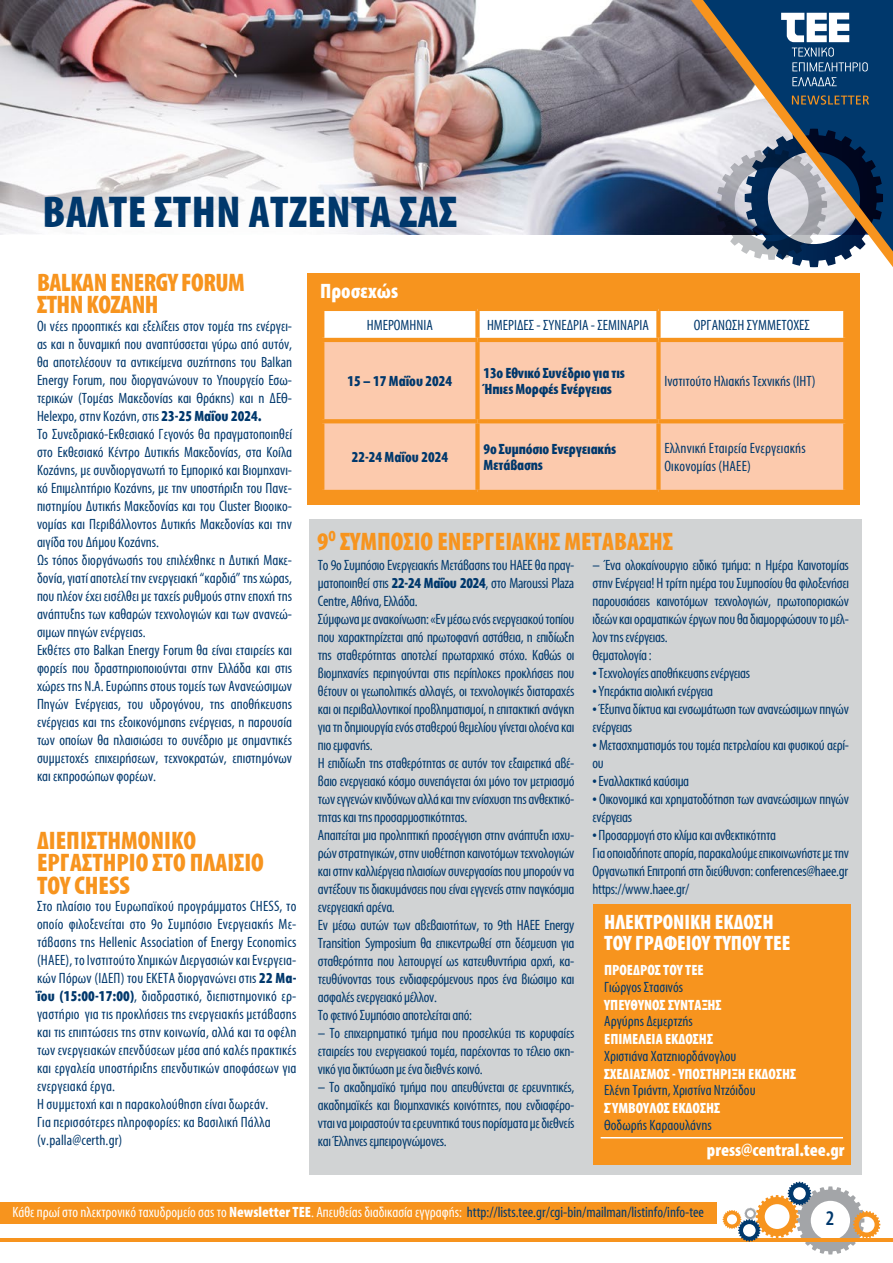
<style>
.page{position:relative;width:893px;height:1263px;background:#fff}
.page>*{position:absolute;margin:0;border:0;box-sizing:border-box;transform-origin:0 0}
.t1{font:700 45px "Myriad Condensed Greek";letter-spacing:.01em;color:#00386c}
.t2{font:700 25.5px/22.5px "Myriad Condensed Greek";color:#f7941e}
.t3{font:700 21px/21px "Myriad Condensed Greek";color:#fff}
.t4{font:500 21px "Myriad Condensed Greek";color:#00386c}
.t5{font:700 18px "Myriad Condensed Greek";color:#fff}
.t6{font:15px/18px "Myriad Condensed Greek";color:#00386c}
.t7{font:15px/18px "Myriad Condensed Greek";letter-spacing:-.02em;color:#00386c}
.t8{font:15px "Myriad Condensed Greek";color:#fff}
.t9{font:700 15px/16.5px "Myriad Condensed Greek";letter-spacing:-.01em;color:#00386c}
.t10{font:700 15px "Myriad Condensed Greek";color:#fff}
.s1{font-weight:700}
.s2{color:#00386c}
</style>
<div class="page">
<hr style="left:0;top:1238px;width:893px;height:3px;background:#f7941e">
<svg style="left:723px;top:1182px;width:157px;height:72px"></svg>
<img style="left:0;top:0;width:691px;height:234px">
<svg style="left:691px;top:0;width:202px;height:267px;background:#647486"></svg>
<svg style="left:792px;top:95px;width:77px;height:10px"></svg>
<svg style="left:781px;top:13px;width:87px;height:58px"></svg>
<svg style="left:792px;top:77px;width:45px;height:9px"></svg>
<div style="left:0;top:1203px;width:716px;height:21px;background:#f7941e"></div>
<div style="left:307px;top:273px;width:553px;height:232px;background:#f7941e"></div>
<div style="left:324px;top:311px;width:519px;height:27px;background:#fff"></div>
<div style="left:324px;top:342px;width:519px;height:148px;background:#fccaad"></div>
<div style="left:475px;top:311px;width:5px;height:27px;background:#f7941e"></div>
<div style="left:656px;top:311px;width:5px;height:27px;background:#f7941e"></div>
<svg style="left:843px;top:311px;width:2px;height:27px"></svg>
<div style="left:475px;top:342px;width:5px;height:77px;background:#f7941e"></div>
<div style="left:656px;top:342px;width:5px;height:77px;background:#f7941e"></div>
<svg style="left:843px;top:342px;width:1px;height:77px"></svg>
<svg style="left:322px;top:419px;width:155px;height:4px"></svg>
<svg style="left:477px;top:419px;width:181px;height:4px"></svg>
<div style="left:475px;top:423px;width:5px;height:67px;background:#f7941e"></div>
<svg style="left:658px;top:419px;width:187px;height:4px"></svg>
<div style="left:656px;top:423px;width:5px;height:67px;background:#f7941e"></div>
<svg style="left:843px;top:423px;width:3px;height:67px"></svg>
<div style="left:309px;top:519px;width:553px;height:656px;background:#d1d3d4"></div>
<div style="left:593px;top:905px;width:257px;height:260px;background:#f7941e"></div>
<hr style="left:601px;top:1137px;width:242px;height:1px;background:#fff">
<h1 class="t1" style="left:43px;top:189px;width:416px">ΒΑΛΤΕ ΣΤΗΝ ΑΤΖΕΝΤΑ ΣΑΣ</h1>
<h2 class="t2" style="left:37px;top:272px;width:25px">Balkan</h2>
<h2 class="t2" style="left:111px;top:272px;width:23px">Energ</h2>
<h2 class="t2" style="left:168px;top:272px;width:77px">y Forum</h2>
<h2 class="t2" style="left:37px;top:294px;width:13px">στην</h2>
<h2 class="t2" style="left:87px;top:294px;width:47px">Κοζάνη</h2>
<p class="t6" style="left:37px;top:317px;width:257px">Οι νέες προοπτικές και εξελίξεις στον τομέα της ενέργει&shy;ας και η δυναμική που αναπτύσσεται γύρω από αυτόν, θα αποτελέσουν τα αντικείμενα συζήτησης του Balkan Energy Forum, που διοργανώνουν το Υπουργείο Εσω&shy;τερικών (Τομέας Μακεδονίας και Θράκης) και η ΔΕΘ-Helexpo, στην Κοζάνη, στις <span class="s1">23-25 Μαΐου 2024.<br></span>Το Συνεδριακό-Εκθεσιακό Γεγονός θα πραγματοποιηθεί στο Εκθεσιακό Κέντρο Δυτικής Μακεδονίας, στα Κοίλα Κοζάνης, με συνδιοργανωτή το Εμπορικό και Βιομηχανι&shy;κό Επιμελητήριο Κοζάνης, με την υποστήριξη του Πανε&shy;πιστημίου Δυτικής Μακεδονίας και του Cluster Βιοοικο&shy;νομίας και Περιβάλλοντος Δυτικής Μακεδονίας και την αιγίδα του Δήμου Κοζάνης.<br>Ως τόπος διοργάνωσής του επιλέχθηκε η Δυτική Μακε&shy;δονία, γιατί αποτελεί την ενεργειακή “καρδιά” της χώρας, που πλέον έχει εισέλθει με ταχείς ρυθμούς στην εποχή της ανάπτυξης των καθαρών τεχνολογιών και των ανανεώ&shy;σιμων πηγών ενέργειας.<br>Εκθέτες στο Balkan Energy Forum θα είναι εταιρείες και φορείς που δραστηριοποιούνται στην Ελλάδα και στις χώρες της Ν.Α. Ευρώπης στους τομείς των Ανανεώσιμων Πηγών Ενέργειας, του υδρογόνου, της αποθήκευσης ενέργειας και της εξοικονόμησης ενέργειας, η παρουσία των οποίων θα πλαισιώσει το συνέδριο με σημαντικές συμμετοχές επιχειρήσεων, τεχνοκρατών, επιστημόνων και εκπροσώπων φορέων.</p>
<h2 class="t2" style="left:37px;top:830px;width:25px">Διεπιστημονικό εργαστήριο</h2>
<h2 class="t2" style="left:152px;top:853px;width:49px">στο πλαίσιο</h2>
<h2 class="t2" style="left:37px;top:875px;width:94px">του CHESS</h2>
<p class="t6" style="left:37px;top:897px;width:261px">Στο πλαίσιο του Ευρωπαϊκού προγράμματος CHESS, το οποίο φιλοξενείται στο 9ο Συμπόσιο Ενεργειακής Με&shy;τάβασης της Hellenic Association of Energy Economics (HAEE), το Ινστιτούτο Χημικών Διεργασιών και Ενεργεια&shy;κών Πόρων (ΙΔΕΠ) του ΕΚΕΤΑ διοργανώνει στις <span class="s1">22 Μα&shy;ΐου (15:00-17:00)</span>, διαδραστικό, διεπιστημονικό ερ&shy;γαστήριο για τις προκλήσεις της ενεργειακής μετάβασης και τις επιπτώσεις της στην κοινωνία, αλλά και τα οφέλη των ενεργειακών επενδύσεων μέσα από καλές πρακτικές και εργαλεία υποστήριξης επενδυτικών αποφάσεων για ενεργειακά έργα.<br>Η συμμετοχή και η παρακολούθηση είναι δωρεάν.<br>Για περισσότερες πληροφορίες: κα Βασιλική Πάλλα (v.palla@certh.gr)</p>
<h3 class="t3" style="left:320px;top:282px;width:80px">Προσεχώς</h3>
<p class="t6" style="left:367px;top:316px;width:68px">ΗΜΕΡΟΜΗΝΙΑ</p>
<p class="t6" style="left:487px;top:316px;width:163px">ΗΜΕΡΙΔΕΣ - ΣΥΝΕΔΡΙΑ - ΣΕΜΙΝΑΡΙΑ</p>
<p class="t6" style="left:694px;top:316px;width:117px">ΟΡΓΑΝΩΣΗ ΣΥΜΜΕΤΟΧΕΣ</p>
<p class="t9" style="left:348px;top:373px;width:106px">15 – 17 Μαΐου 2024</p>
<p class="t9" style="left:483px;top:365px;width:143px">13ο Εθνικό Συνέδριο για τις<br>Ήπιες Μορφές Ενέργειας</p>
<p class="t6" style="left:664px;top:372px;width:153px">Ινστιτούτο Ηλιακής Τεχνικής (ΙΗΤ)</p>
<p class="t9" style="left:352px;top:449px;width:98px">22-24 Μαΐου 2024</p>
<p class="t9" style="left:483px;top:441px;width:134px">9ο Συμπόσιο Ενεργειακής<br>Μετάβασης</p>
<p class="t6" style="left:664px;top:439px;width:143px">Ελληνική Εταιρεία Ενεργειακής<br>Οικονομίας (HAEE)</p>
<h2 class="t2" style="left:317px;top:531px;width:46px">9<sup>ο</sup> Συμπόσιο</h2>
<h2 class="t2" style="left:437px;top:531px;width:23px">Ενεργειακής</h2>
<h2 class="t2" style="left:564px;top:531px;width:76px">Μετάβασης</h2>
<p class="t7" style="left:318px;top:556px;width:258px">Το 9ο Συμπόσιο Ενεργειακής Μετάβασης του HAEE θα πραγ&shy;ματοποιηθεί στις <span class="s1">22-24 Μαΐου 2024</span>, στο Maroussi Plaza Centre, Αθήνα, Ελλάδα.<br>Σύμφωνα με ανακοίνωση: «Εν μέσω ενός ενεργειακού τοπίου που χαρακτηρίζεται από πρωτοφανή αστάθεια, η επιδίωξη της σταθερότητας αποτελεί πρωταρχικό στόχο. Καθώς οι βιομηχανίες περιηγούνται στις περίπλοκες προκλήσεις που θέτουν οι γεωπολιτικές αλλαγές, οι τεχνολογικές διαταραχές και οι περιβαλλοντικοί προβληματισμοί, η επιτακτική ανάγκη για τη δημιουργία ενός σταθερού θεμελίου γίνεται ολοένα και πιο εμφανής.<br>Η επιδίωξη της σταθερότητας σε αυτόν τον εξαιρετικά αβέ&shy;βαιο ενεργειακό κόσμο συνεπάγεται όχι μόνο τον μετριασμό των εγγενών κινδύνων αλλά και την ενίσχυση της ανθεκτικό&shy;τητας και της προσαρμοστικότητας.<br>Απαιτείται μια προληπτική προσέγγιση στην ανάπτυξη ισχυ&shy;ρών στρατηγικών, στην υιοθέτηση καινοτόμων τεχνολογιών και στην καλλιέργεια πλαισίων συνεργασίας που μπορούν να αντέξουν τις διακυμάνσεις που είναι εγγενείς στην παγκόσμια ενεργειακή αρένα.<br>Εν μέσω αυτών των αβεβαιοτήτων, το 9th HAEE Energy Transition Symposium θα επικεντρωθεί στη δέσμευση για σταθερότητα που λειτουργεί ως κατευθυντήρια αρχή, κα&shy;τευθύνοντας τους ενδιαφερόμενους προς ένα βιώσιμο και ασφαλές ενεργειακό μέλλον.<br>Το φετινό Συμπόσιο αποτελείται από:</p>
<p class="t6" style="left:318px;top:1024px;width:258px;text-align:justify">– Το επιχειρηματικό τμήμα που προσελκύει τις κορυφαίες εταιρείες του ενεργειακού τομέα, παρέχοντας το τέλειο σκη&shy;νικό για δικτύωση με ένα διεθνές κοινό.</p>
<p class="t6" style="left:318px;top:1078px;width:258px;text-align:justify">– Το ακαδημαϊκό τμήμα που απευθύνεται σε ερευνητικές, ακαδημαϊκές και βιομηχανικές κοινότητες, που ενδιαφέρο&shy;νται να μοιραστούν τα ερευνητικά τους πορίσματα με διεθνείς και Έλληνες εμπειρογνώμονες.</p>
<p class="t7" style="left:592px;top:556px;width:258px">– Ένα ολοκαίνουργιο ειδικό τμήμα: η Ημέρα Καινοτομίας στην Ενέργεια! Η τρίτη ημέρα του Συμποσίου θα φιλοξενήσει παρουσιάσεις καινοτόμων τεχνολογιών, πρωτοποριακών ιδεών και οραματικών έργων που θα διαμορφώσουν το μέλ&shy;λον της ενέργειας.<br>Θεματολογία :</p>
<p class="t7" style="left:592px;top:664px;width:159px">• Τεχνολογίες αποθήκευσης ενέργειας</p>
<p class="t7" style="left:592px;top:682px;width:122px">• Υπεράκτια αιολική ενέργεια</p>
<p class="t7" style="left:592px;top:700px;width:258px">• Έξυπνα δίκτυα και ενσωμάτωση των ανανεώσιμων πηγών ενέργειας</p>
<p class="t7" style="left:592px;top:736px;width:258px">• Μετασχηματισμός του τομέα πετρελαίου και φυσικού αερί&shy;ου</p>
<p class="t7" style="left:592px;top:772px;width:98px">• Εναλλακτικά καύσιμα</p>
<p class="t7" style="left:592px;top:790px;width:258px">• Οικονομικά και χρηματοδότηση των ανανεώσιμων πηγών ενέργειας</p>
<p class="t7" style="left:592px;top:826px;width:258px">• Προσαρμογή στο κλίμα και ανθεκτικότητα<br>Για οποιαδήποτε απορία, παρακαλούμε επικοινωνήστε με την Οργανωτική Επιτροπή στη διεύθυνση: conferences@haee.gr https://www.haee.gr/</p>
<h3 class="t3" style="left:604px;top:913px;width:188px">ΗΛΕΚΤΡΟΝΙΚΗ ΕΚΔΟΣΗ<br>ΤΟΥ ΓΡΑΦΕΙΟΥ ΤΥΠΟΥ ΤΕΕ</h3>
<p class="t10" style="left:604px;top:963px;width:101px">ΠΡΟΕΔΡΟΣ ΤΟΥ ΤΕΕ</p>
<p class="t6" style="left:604px;top:979px;width:80px">Γιώργος Στασινός</p>
<p class="t10" style="left:604px;top:997px;width:119px">ΥΠΕΥΘΥΝΟΣ ΣΥΝΤΑΞΗΣ</p>
<p class="t6" style="left:604px;top:1013px;width:90px">Αργύρης Δεμερτζής</p>
<p class="t10" style="left:604px;top:1032px;width:110px">ΕΠΙΜΕΛΕΙΑ ΕΚΔΟΣΗΣ</p>
<p class="t6" style="left:604px;top:1048px;width:134px">Χριστιάνα Χατζηιορδάνογλου</p>
<p class="t10" style="left:604px;top:1066px;width:193px">ΣΧΕΔΙΑΣΜΟΣ - ΥΠΟΣΤΗΡΙΞΗ ΕΚΔΟΣΗΣ</p>
<p class="t6" style="left:604px;top:1082px;width:153px">Ελένη Τριάντη, Χριστίνα Ντζόιδου</p>
<p class="t10" style="left:604px;top:1101px;width:117px">ΣΎΜΒΟΥΛΟΣ ΕΚΔΟΣΗΣ</p>
<p class="t6" style="left:604px;top:1117px;width:109px">Θοδωρής Καραουλάνης</p>
<p class="t5" style="left:707px;top:1140px;width:139px">press@central.tee.gr</p>
<p class="t8" style="left:12px;top:1205px;width:693px">Κάθε πρωί στο ηλεκτρονικό ταχυδρομείο σας το <span class="s1">Newsletter ΤΕΕ</span>. Απευθείας διαδικασία εγγραφής: <span class="s2">http://lists.tee.gr/cgi-bin/mailman/listinfo/info-tee</span></p>
<h3 class="t4" style="left:826px;top:1208px;width:10px">2</h3>
</div>
